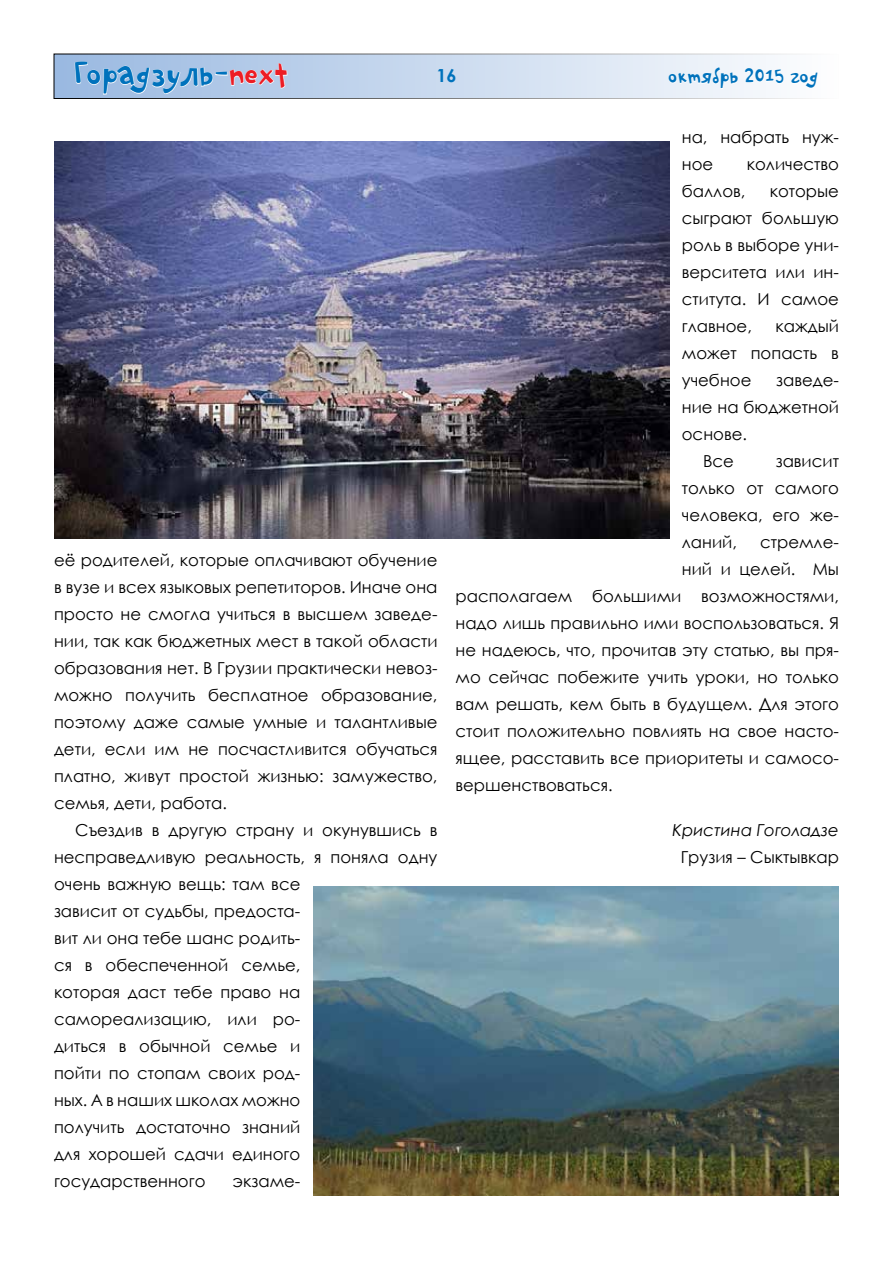
<style>
.page{position:relative;width:893px;height:1263px;background:#fff}
.page>*{position:absolute;margin:0;border:0;box-sizing:border-box;transform-origin:0 0}
.t1{font:45px "PF Playskool Pro";color:#0072bc}
.t2{font:27px "PF Playskool Pro";color:#0072bc}
.t3{font:700 18px "Century Gothic";color:#0072bc}
.t4{font:16.5px/27px "Century Gothic";color:#000;text-align:justify}
.t5{font:italic 16.5px "Century Gothic";color:#000}
.s1{color:#ed1d24}
</style>
<div class="page">
<div style="left:54px;top:54px;width:785px;height:45px;background:linear-gradient(to right,#99b8e1,#fefefe)"></div>
<svg style="left:668px;top:67px;width:70px;height:22px"></svg>
<svg style="left:744px;top:68px;width:40px;height:17px"></svg>
<svg style="left:790px;top:67px;width:28px;height:23px"></svg>
<svg style="left:74px;top:61px;width:214px;height:81px"></svg>
<img style="left:54px;top:142px;width:615px;height:397px">
<img style="left:313px;top:886px;width:526px;height:310px">
<h1 class="t1" style="left:73px;top:53px;width:217px">Горадзуль-<span class="s1">next</span></h1>
<p class="t3" style="left:436px;top:62px;width:22px">16</p>
<h2 class="t2" style="left:668px;top:64px;width:151px">октябрь 2015 год</h2>
<p class="t4" style="left:54px;top:546px;width:385px">её родителей, которые оплачивают обучение в вузе и всех языковых репетиторов. Иначе она просто не смогла учиться в высшем заведе&shy;нии, так как бюджетных мест в такой области образования нет. В Грузии практически невоз&shy;можно получить бесплатное образование, поэтому даже самые умные и талантливые дети, если им не посчастливится обучаться платно, живут простой жизнью: замужество, семья, дети, работа.</p>
<p class="t4" style="left:54px;top:816px;width:385px;text-align:left;text-indent:21px">Съездив в другую страну и окунувшись в несправедливую реальность, я поняла одну очень важную вещь: там все<br>зависит от судьбы, предоста-<br>вит ли она тебе шанс родить-<br>ся в обеспеченной семье,<br>которая даст тебе право на самореализацию, или ро-<br>диться в обычной семье и<br>пойти по стопам своих род-<br>ных. А в наших школах можно<br>получить достаточно знаний<br>для хорошей сдачи единого государственного</p>
<p class="t4" style="left:233px;top:1167px;width:69px">экзаме-</p>
<p class="t4" style="left:682px;top:124px;width:159px">на, набрать нуж&shy;ное</p>
<p class="t4" style="left:747px;top:151px;width:94px">количество</p>
<p class="t4" style="left:682px;top:178px;width:65px">баллов,</p>
<p class="t4" style="left:682px;top:178px;width:159px;text-indent:88px">которые сыграют большую роль в выборе уни&shy;верситета или ин&shy;ститута. И самое главное,</p>
<p class="t4" style="left:682px;top:313px;width:159px;text-indent:94px">каждый может попасть в учебное</p>
<p class="t4" style="left:776px;top:367px;width:64px">заведе-</p>
<p class="t4" style="left:682px;top:394px;width:159px">ние на бюджетной</p>
<p class="t4" style="left:682px;top:421px;width:67px">основе.</p>
<p class="t4" style="left:703px;top:448px;width:32px">Все</p>
<p class="t4" style="left:682px;top:448px;width:159px;text-indent:94px">зависит только от самого человека, его же&shy;ланий,</p>
<p class="t4" style="left:760px;top:529px;width:80px">стремле-</p>
<p class="t4" style="left:682px;top:556px;width:159px">ний и целей. Мы</p>
<p class="t4" style="left:455px;top:583px;width:385px">располагаем большими возможностями,</p>
<p class="t4" style="left:455px;top:610px;width:385px">надо лишь правильно ими воспользоваться. Я</p>
<p class="t4" style="left:455px;top:637px;width:385px">не надеюсь, что, прочитав эту статью, вы пря-</p>
<p class="t4" style="left:455px;top:664px;width:385px">мо сейчас побежите учить уроки, но только</p>
<p class="t4" style="left:455px;top:691px;width:385px">вам решать, кем быть в будущем. Для этого</p>
<p class="t4" style="left:455px;top:718px;width:385px">стоит положительно повлиять на свое насто-</p>
<p class="t4" style="left:455px;top:745px;width:385px">ящее, расставить все приоритеты и самосо-</p>
<p class="t4" style="left:455px;top:772px;width:159px">вершенствоваться.</p>
<p class="t5" style="left:673px;top:819px;width:168px">Кристина Гоголадзе</p>
<p class="t4" style="left:681px;top:844px;width:160px">Грузия – Сыктывкар</p>
</div>
